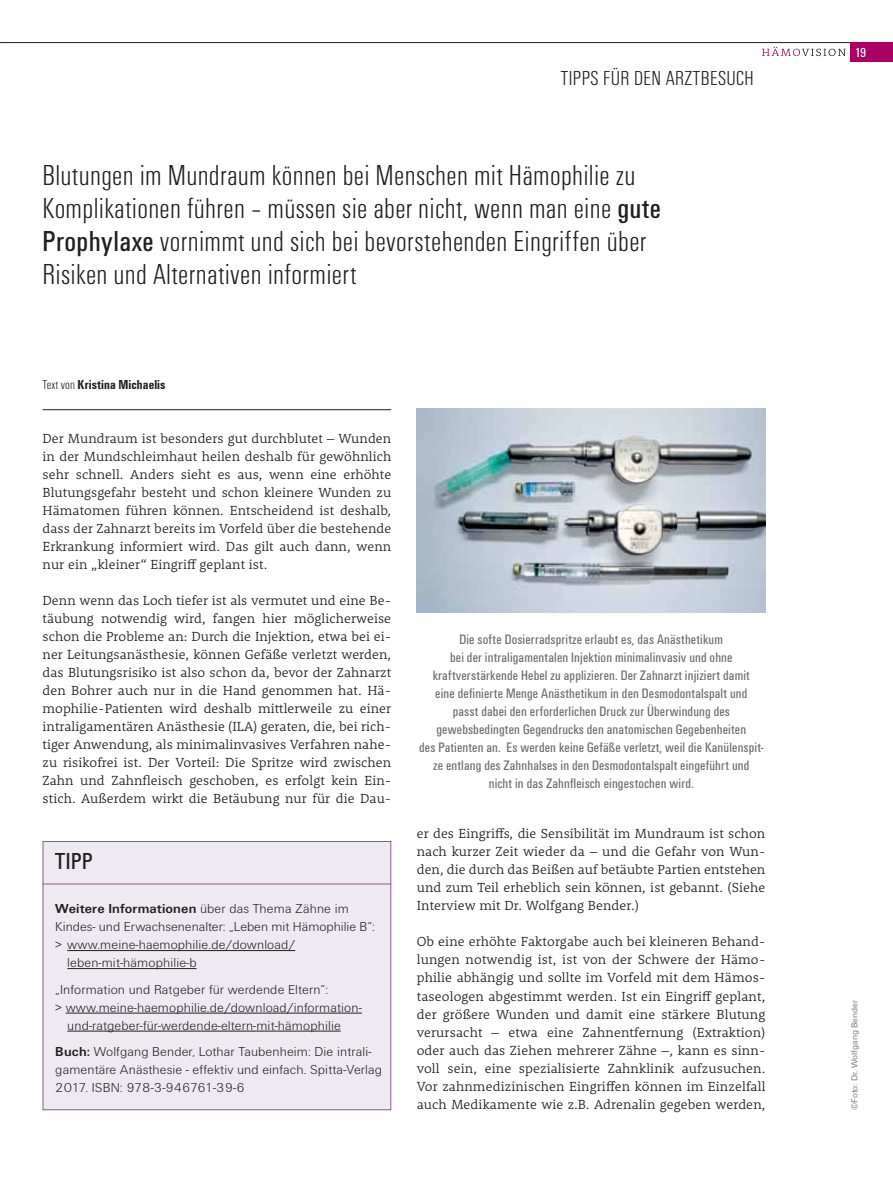
<style>
.page{position:relative;width:893px;height:1191px;background:#fff}
.page>*{position:absolute;margin:0;border:0;box-sizing:border-box;transform-origin:0 0}
.t1{font:300 condensed 30px/33px "Unitus T";letter-spacing:.01em;color:#231f20}
.t2{font:condensed 24px "Unitus T";color:#231f20}
.t3{font:300 condensed 21px "Unitus T";letter-spacing:.02em;color:#231f20}
.t4{font:condensed 14.25px/18px "Unitus T";letter-spacing:.01em;color:#6d6e70;text-align:center}
.t5{font:300 13.5px/18px "Rooney";letter-spacing:.005em;color:#231f20;text-align:justify}
.t6{font:300 13.5px/18px "Unitus T";letter-spacing:.01em;color:#231f20}
.t7{font:700 13.5px "Unitus T";letter-spacing:.01em;color:#231f20}
.t8{font:700 condensed 13.5px "Unitus T";letter-spacing:.005em;color:#231f20}
.t9{font:condensed 13.5px "Unitus T";color:#fff}
.t10{font:9px "Unitus T";color:#808285}
.s1{font-weight:400}
.s2{font-weight:300}
.s3{font-weight:700}
</style>
<div class="page">
<hr style="left:0;top:42px;width:893px;height:1px;background:#231f20">
<div style="left:850px;top:43px;width:43px;height:19px;background:#ab0063"></div>
<svg style="left:762px;top:47px;width:84px;height:9px"></svg>
<hr style="left:43px;top:409px;width:348px;height:1px;background:#231f20">
<div style="left:43px;top:841px;width:348px;height:268px;background:#efe9f1"></div>
<div style="left:43px;top:841px;width:348px;height:269px;border:1px solid #95568f"></div>
<hr style="left:67px;top:950px;width:228px;height:1px;background:#231f20">
<hr style="left:67px;top:968px;width:130px;height:1px;background:#231f20">
<hr style="left:66px;top:1012px;width:296px;height:1px;background:#231f20">
<hr style="left:67px;top:1030px;width:274px;height:1px;background:#231f20">
<hr style="left:43px;top:883px;width:348px;height:1px;background:#95568f">
<img style="left:417px;top:408px;width:348px;height:204px">
<h3 class="t3" style="left:561px;top:69px;width:194px">TIPPS FÜR DEN ARZTBESUCH</h3>
<h1 class="t1" style="left:43px;top:160px;width:620px">Blutungen im Mundraum können bei Menschen mit Hämophilie zu Komplikationen führen – müssen sie aber nicht, wenn man eine <span class="s1">gute Prophylaxe</span> vornimmt und sich bei bevorstehenden Eingriffen über Risiken und Alternativen informiert</h1>
<p class="t8" style="left:43px;top:377px;width:125px"><span class="s2">Text von</span> Kristina Michaelis</p>
<p class="t5" style="left:43px;top:431px;width:350px">Der Mundraum ist besonders gut durchblutet – Wunden in der Mundschleimhaut heilen deshalb für gewöhnlich sehr schnell. Anders sieht es aus, wenn eine erhöhte Blutungsgefahr besteht und schon kleinere Wunden zu Hämatomen führen können. Entscheidend ist deshalb, dass der Zahnarzt bereits im Vorfeld über die bestehende Erkrankung informiert wird. Das gilt auch dann, wenn nur ein „kleiner“ Eingriff geplant ist.</p>
<p class="t5" style="left:43px;top:593px;width:350px">Denn wenn das Loch tiefer ist als vermutet und eine Be&shy;täubung notwendig wird, fangen hier möglicherweise schon die Probleme an: Durch die Injektion, etwa bei ei&shy;ner Leitungsanästhesie, können Gefäße verletzt werden, das Blutungsrisiko ist also schon da, bevor der Zahnarzt den Bohrer auch nur in die Hand genommen hat. Hä&shy;mophilie-Patienten wird deshalb mittlerweile zu einer intraligamentären Anästhesie (ILA) geraten, die, bei rich&shy;tiger Anwendung, als minimalinvasives Verfahren nahe&shy;zu risikofrei ist. Der Vorteil: Die Spritze wird zwischen Zahn und Zahnfleisch geschoben, es erfolgt kein Ein&shy;stich. Außerdem wirkt die Betäubung nur für die Dau-</p>
<h2 class="t2" style="left:55px;top:851px;width:39px">TIPP</h2>
<p class="t7" style="left:55px;top:903px;width:295px">Weitere Informationen <span class="s2">über das Thema Zähne im</span></p>
<p class="t6" style="left:55px;top:918px;width:321px">Kindes- und Erwachsenenalter: „Leben mit Hämophilie B“:</p>
<p class="t6" style="left:55px;top:936px;width:241px">&gt; www.meine-haemophilie.de/download/</p>
<p class="t6" style="left:67px;top:954px;width:131px">leben-mit-hämophilie-b</p>
<p class="t6" style="left:55px;top:981px;width:274px">„Information und Ratgeber für werdende Eltern“:</p>
<p class="t6" style="left:55px;top:999px;width:308px">&gt; www.meine-haemophilie.de/download/information-</p>
<p class="t6" style="left:67px;top:1017px;width:275px">und-ratgeber-für-werdende-eltern-mit-hämophilie</p>
<p class="t6" style="left:55px;top:1043px;width:328px"><span class="s3">Buch:</span> Wolfgang Bender, Lothar Taubenheim: Die intrali&shy;gamentäre Anästhesie - effektiv und einfach. Spitta-Verlag<br>2017. ISBN: 978-3-946761-39-6</p>
<p class="t4" style="left:419px;top:631px;width:346px">Die softe Dosierradspritze erlaubt es, das Anästhetikum<br>bei der intraligamentalen Injektion minimalinvasiv und ohne kraftverstärkende Hebel zu applizieren. Der Zahnarzt injiziert damit<br>eine definierte Menge Anästhetikum in den Desmodontalspalt und<br>passt dabei den erforderlichen Druck zur Überwindung des gewebsbedingten Gegendrucks den anatomischen Gegebenheiten<br>des Patienten an. Es werden keine Gefäße verletzt, weil die Kanülenspit&shy;ze entlang des Zahnhalses in den Desmodontalspalt eingeführt und<br>nicht in das Zahnfleisch eingestochen wird.</p>
<p class="t5" style="left:417px;top:826px;width:350px">er des Eingriffs, die Sensibilität im Mundraum ist schon nach kurzer Zeit wieder da – und die Gefahr von Wun&shy;den, die durch das Beißen auf betäubte Partien entstehen und zum Teil erheblich sein können, ist gebannt. (Siehe Interview mit Dr. Wolfgang Bender.)</p>
<p class="t5" style="left:417px;top:934px;width:350px">Ob eine erhöhte Faktorgabe auch bei kleineren Behand&shy;lungen notwendig ist, ist von der Schwere der Hämo&shy;philie abhängig und sollte im Vorfeld mit dem Hämos&shy;taseologen abgestimmt werden. Ist ein Eingriff geplant, der größere Wunden und damit eine stärkere Blutung verursacht – etwa eine Zahnentfernung (Extraktion) oder auch das Ziehen mehrerer Zähne –, kann es sinn&shy;voll sein, eine spezialisierte Zahnklinik aufzusuchen.<br>Vor zahnmedizinischen Eingriffen können im Einzelfall auch Medikamente wie z.B. Adrenalin gegeben werden,</p>
<p class="t9" style="left:855px;top:48px;width:13px">19</p>
<p class="t10" style="left:851px;top:1110px;width:112px;rotate:-90deg">©Foto: Dr. Wolfgang Bender</p>
</div>
